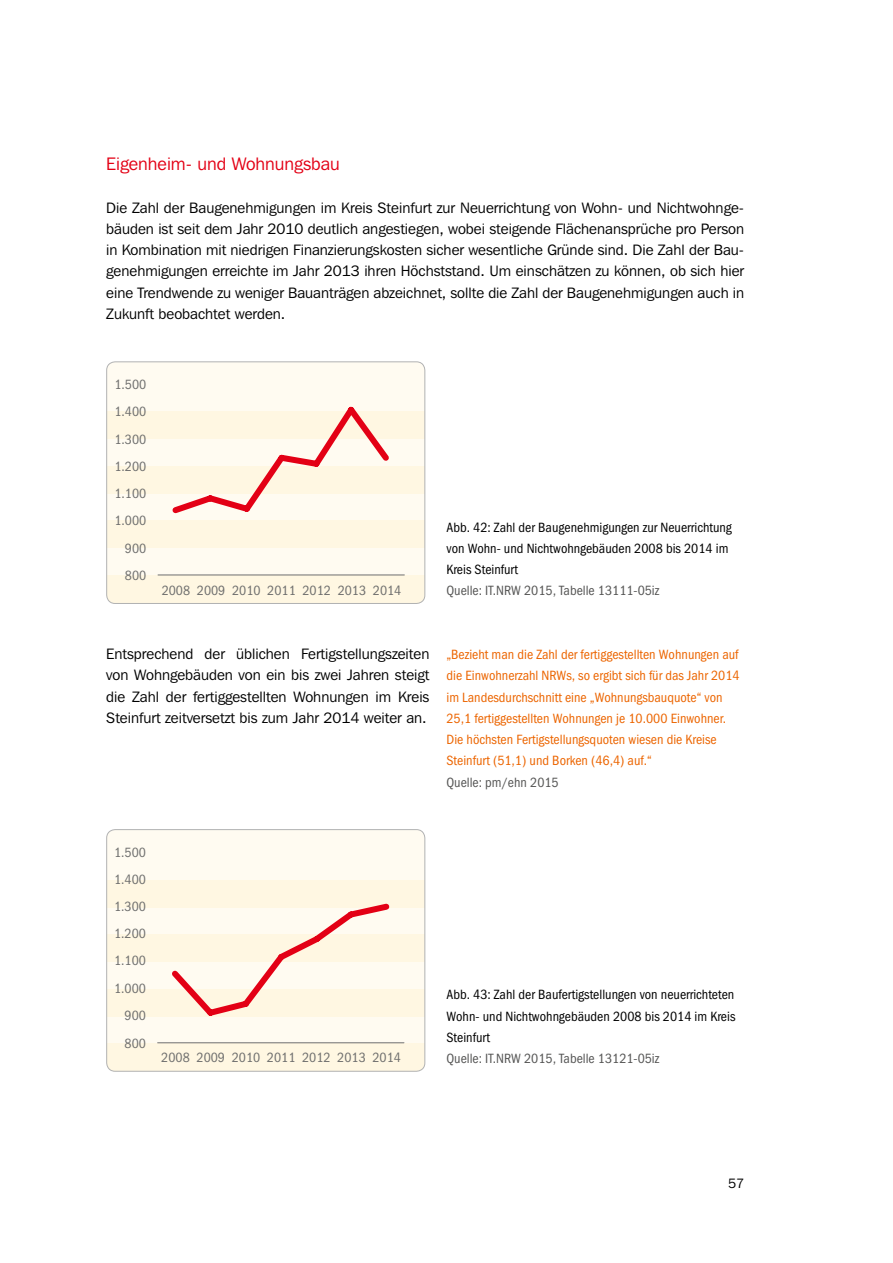
<style>
.page{position:relative;width:893px;height:1263px;background:#fff}
.page>*{position:absolute;margin:0;border:0;box-sizing:border-box;transform-origin:0 0}
.t1{font:18px "Franklin Gothic IT Cby BT";color:#e30015}
.t2{font:15px/21.3px "Franklin Gothic IT Cby BT";color:#000;text-align:justify}
.t3{font:13.5px/21.3px "Franklin Gothic Book Cond A";color:#ec6500}
.t4{font:13.5px/21.3px "Franklin Gothic Book Cond A";color:#000}
.t5{font:13.5px "Franklin Gothic Book Cond A";color:#6f6f6e}
.t6{font:13.5px "Franklin Gothic Book Cond A";color:#565655}
.t7{font:13.5px "Franklin Gothic IT Cby BT";color:#000}
</style>
<div class="page">
<div style="left:107px;top:362px;width:318px;height:241px;background:#fffbf1;border-radius:9px"></div>
<div style="left:107px;top:412px;width:318px;height:27px;background:#fff7e2"></div>
<div style="left:107px;top:466px;width:318px;height:27px;background:#fff7e2"></div>
<div style="left:107px;top:520px;width:318px;height:28px;background:#fff7e2"></div>
<div style="left:107px;top:575px;width:318px;height:28px;background:#fff7e2"></div>
<hr style="left:158px;top:575px;width:246px;height:1px;background:#6e6e6e">
<svg style="left:168px;top:406px;width:226px;height:108px"></svg>
<div style="left:106px;top:361px;width:319px;height:243px;border:1px solid #b1b2b3;border-radius:9px"></div>
<div style="left:107px;top:830px;width:318px;height:241px;background:#fffbf1;border-radius:9px"></div>
<div style="left:107px;top:880px;width:318px;height:27px;background:#fff7e2"></div>
<div style="left:107px;top:934px;width:318px;height:28px;background:#fff7e2"></div>
<div style="left:107px;top:989px;width:318px;height:27px;background:#fff7e2"></div>
<div style="left:107px;top:1043px;width:318px;height:28px;background:#fff7e2"></div>
<hr style="left:158px;top:1042px;width:246px;height:1px;background:#6e6e6e">
<svg style="left:166px;top:903px;width:227px;height:114px"></svg>
<div style="left:106px;top:829px;width:319px;height:242px;border:1px solid #b1b2b3;border-radius:9px"></div>
<p class="t1" style="left:106px;top:153px;width:235px">Eigenheim- und Wohnungsbau</p>
<p class="t2" style="left:106px;top:196px;width:639px">Die Zahl der Baugenehmigungen im Kreis Steinfurt zur Neuerrichtung von Wohn- und Nichtwohnge&shy;bäuden ist seit dem Jahr 2010 deutlich angestiegen, wobei steigende Flächenansprüche pro Person in Kombination mit niedrigen Finanzierungskosten sicher wesentliche Gründe sind. Die Zahl der Bau&shy;genehmigungen erreichte im Jahr 2013 ihren Höchststand. Um einschätzen zu können, ob sich hier eine Trendwende zu weniger Bauanträgen abzeichnet, sollte die Zahl der Baugenehmigungen auch in Zukunft beobachtet werden.</p>
<p class="t5" style="left:114px;top:377px;width:33px">1.500</p>
<p class="t5" style="left:114px;top:404px;width:33px">1.400</p>
<p class="t5" style="left:114px;top:431px;width:33px">1.300</p>
<p class="t5" style="left:114px;top:458px;width:33px">1.200</p>
<p class="t5" style="left:114px;top:486px;width:33px">1.100</p>
<p class="t5" style="left:114px;top:513px;width:33px">1.000</p>
<p class="t5" style="left:125px;top:540px;width:23px">900</p>
<p class="t5" style="left:125px;top:567px;width:23px">800</p>
<p class="t5" style="left:162px;top:582px;width:241px">2008 2009 2010 2011 2012 2013 2014</p>
<p class="t4" style="left:446px;top:516px;width:287px">Abb. 42: Zahl der Baugenehmigungen zur Neuerrichtung von Wohn- und Nichtwohngebäuden 2008 bis 2014 im<br>Kreis Steinfurt</p>
<p class="t6" style="left:446px;top:583px;width:214px">Quelle: IT.NRW 2015, Tabelle 13111-05iz</p>
<p class="t2" style="left:106px;top:643px;width:325px">Entsprechend der üblichen Fertigstellungszeiten von Wohngebäuden von ein bis zwei Jahren steigt die Zahl der fertiggestellten Wohnungen im Kreis Steinfurt zeitversetzt bis zum Jahr 2014 weiter an.</p>
<p class="t3" style="left:446px;top:644px;width:295px">„Bezieht man die Zahl der fertiggestellten Wohnungen auf die Einwohnerzahl NRWs, so ergibt sich für das Jahr 2014 im Landesdurchschnitt eine „Wohnungsbauquote“ von 25,1 fertiggestellten Wohnungen je 10.000 Einwohner.<br>Die höchsten Fertigstellungsquoten wiesen die Kreise Steinfurt (51,1) und Borken (46,4) auf.“</p>
<p class="t6" style="left:446px;top:774px;width:114px">Quelle: pm/ehn 2015</p>
<p class="t5" style="left:114px;top:844px;width:33px">1.500</p>
<p class="t5" style="left:114px;top:872px;width:33px">1.400</p>
<p class="t5" style="left:114px;top:899px;width:33px">1.300</p>
<p class="t5" style="left:114px;top:926px;width:33px">1.200</p>
<p class="t5" style="left:114px;top:953px;width:33px">1.100</p>
<p class="t5" style="left:114px;top:980px;width:33px">1.000</p>
<p class="t5" style="left:125px;top:1007px;width:23px">900</p>
<p class="t5" style="left:125px;top:1035px;width:23px">800</p>
<p class="t5" style="left:161px;top:1050px;width:241px">2008 2009 2010 2011 2012 2013 2014</p>
<p class="t4" style="left:446px;top:984px;width:290px;text-align:justify">Abb. 43: Zahl der Baufertigstellungen von neuerrichteten Wohn- und Nichtwohngebäuden 2008 bis 2014 im Kreis Steinfurt</p>
<p class="t6" style="left:446px;top:1051px;width:214px">Quelle: IT.NRW 2015, Tabelle 13121-05iz</p>
<p class="t7" style="left:728px;top:1175px;width:18px">57</p>
</div>
